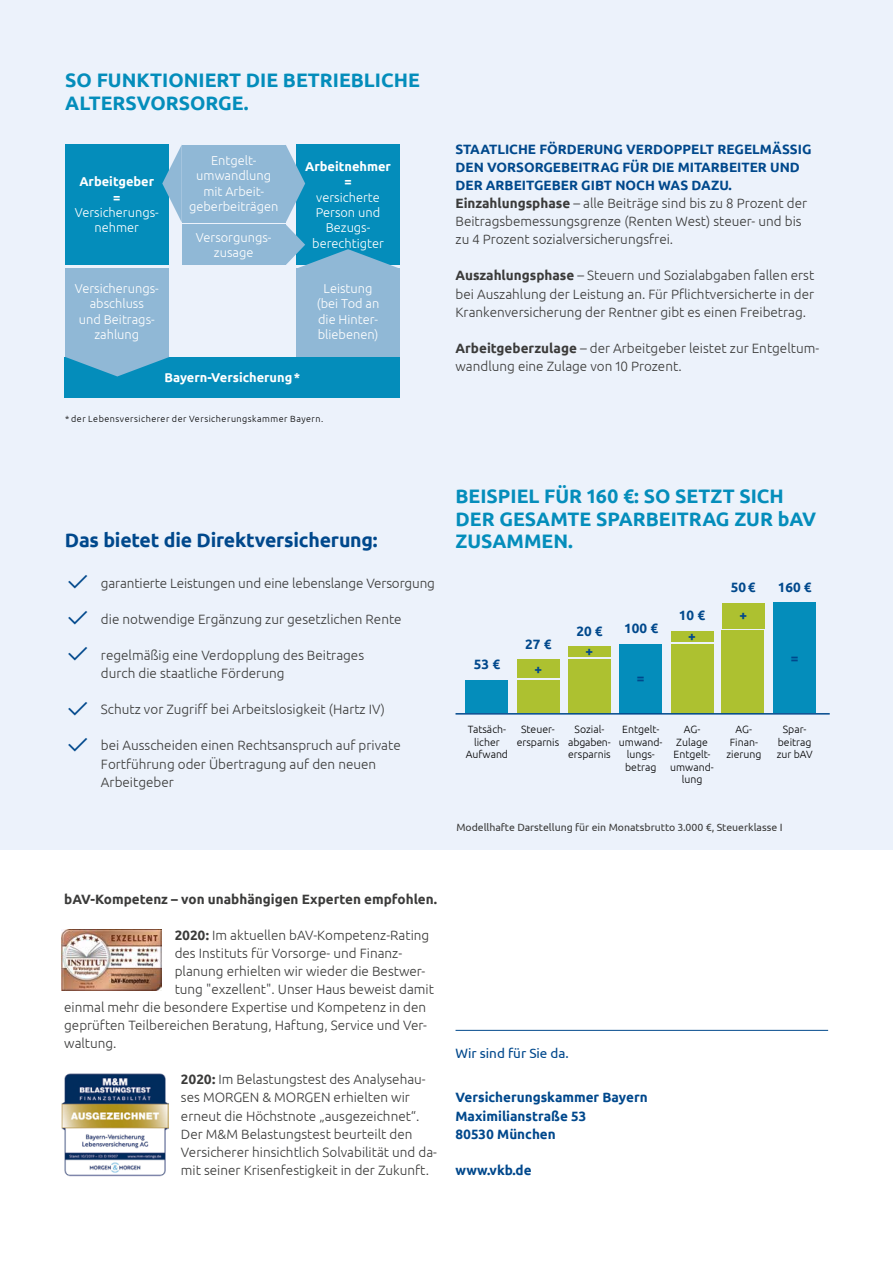
<style>
.page{position:relative;width:893px;height:1263px;background:#fff}
.page>*{position:absolute;margin:0;border:0;box-sizing:border-box;transform-origin:0 0}
.t1{font:700 19.5px/22.5px "Ubuntu";color:#048dbb}
.t2{font:700 19.5px "Ubuntu";letter-spacing:-.01em;color:#00488c}
.t3{font:300 13.5px/18.1px "Ubuntu";color:#3b3b3a}
.t4{font:700 13.5px/18.1px "Ubuntu";color:#00488c}
.t5{font:700 13.5px "Ubuntu";color:#3b3b3a}
.t6{font:13.5px "Ubuntu";color:#00488c}
.t7{font:300 12.9px/15.5px "Ubuntu";color:#fff;text-align:center}
.t8{font:700 12.9px/15.5px "Ubuntu";color:#fff;text-align:center}
.t9{font:300 10.5px/12.6px "Ubuntu";color:#000;text-align:center}
.t10{font:10.5px "Ubuntu";color:#3b3b3a}
.t11{font:300 9px "Ubuntu";letter-spacing:.055em;color:#000}
.s1{font-weight:700;color:#00488c}
.s2{font-weight:700}
.s3{font-family:"vkb iconfont";font-weight:400;font-size:27px;color:#00488c}
</style>
<div class="page">
<div style="left:0;top:0;width:893px;height:849px;background:#ecf2fb"></div>
<div style="left:296px;top:269px;width:104px;height:88px;background:#90b8d6"></div>
<div style="left:182px;top:145px;width:104px;height:78px;background:#90b8d6"></div>
<div style="left:65px;top:145px;width:104px;height:120px;background:#048dbb"></div>
<div style="left:65px;top:357px;width:335px;height:41px;background:#048dbb"></div>
<div style="left:182px;top:224px;width:104px;height:41px;background:#90b8d6"></div>
<svg style="left:162px;top:145px;width:20px;height:77px"></svg>
<svg style="left:66px;top:357px;width:103px;height:19px"></svg>
<div style="left:65px;top:269px;width:104px;height:88px;background:#90b8d6"></div>
<svg style="left:286px;top:145px;width:114px;height:124px;background:#2297c1"></svg>
<div style="left:466px;top:680px;width:42px;height:33px;background:#048dbb"></div>
<div style="left:517px;top:680px;width:42px;height:33px;background:#adc130"></div>
<div style="left:517px;top:659px;width:42px;height:19px;background:#adc130"></div>
<div style="left:568px;top:659px;width:43px;height:54px;background:#adc130"></div>
<div style="left:568px;top:646px;width:43px;height:11px;background:#adc130"></div>
<div style="left:619px;top:644px;width:43px;height:69px;background:#048dbb"></div>
<div style="left:671px;top:644px;width:42px;height:69px;background:#adc130"></div>
<div style="left:671px;top:631px;width:42px;height:11px;background:#adc130"></div>
<div style="left:722px;top:630px;width:42px;height:83px;background:#adc130"></div>
<div style="left:722px;top:603px;width:43px;height:25px;background:#adc130"></div>
<div style="left:773px;top:603px;width:43px;height:110px;background:#048dbb"></div>
<hr style="left:455px;top:713px;width:375px;height:1px;background:#00488c">
<img style="left:61px;top:929px;width:101px;height:62px">
<img style="left:61px;top:1073px;width:107px;height:103px">
<hr style="left:455px;top:1030px;width:373px;height:1px;background:#00488c">
<h1 class="t1" style="left:65px;top:69px;width:356px">SO FUNKTIONIERT DIE BETRIEBLICHE<br>ALTERSVORSORGE.</h1>
<p class="t8" style="left:79px;top:174px;width:76px">Arbeitgeber =</p>
<p class="t7" style="left:75px;top:204px;width:85px">Versicherungs&shy;nehmer</p>
<p class="t7" style="left:75px;top:280px;width:85px">Versicherungs&shy;abschluss<br>und Beitrags&shy;zahlung</p>
<p class="t7" style="left:189px;top:152px;width:91px">Entgelt&shy;umwandlung mit Arbeit&shy;geberbeiträgen</p>
<p class="t7" style="left:196px;top:229px;width:76px">Versorgungs&shy;zusage</p>
<p class="t8" style="left:305px;top:158px;width:87px">Arbeitnehmer =</p>
<p class="t7" style="left:312px;top:189px;width:73px">versicherte<br>Person und<br>Bezugs&shy;berechtigter</p>
<p class="t7" style="left:317px;top:280px;width:64px">Leistung (bei Tod an die Hinter&shy;bliebenen)</p>
<p class="t8" style="left:164px;top:369px;width:137px">Bayern-Versicherung*</p>
<p class="t11" style="left:65px;top:413px;width:260px">* der Lebensversicherer der Versicherungskammer Bayern.</p>
<p class="t3" style="left:455px;top:140px;width:357px"><span class="s1">STAATLICHE FÖRDERUNG VERDOPPELT REGELMÄSSIG DEN VORSORGEBEITRAG FÜR DIE MITARBEITER UND DER ARBEITGEBER GIBT NOCH WAS DAZU.<br></span><span class="s2">Einzahlungsphase</span> – alle Beiträge sind bis zu 8 Prozent der Beitragsbemessungsgrenze (Renten West) steuer- und bis zu 4 Prozent sozialversicherungsfrei.</p>
<p class="t3" style="left:455px;top:266px;width:360px;text-align:justify"><span class="s2">Auszahlungsphase</span> – Steuern und Sozialabgaben fallen erst bei Auszahlung der Leistung an. Für Pflichtversicherte in der Krankenversicherung der Rentner gibt es einen Freibetrag.</p>
<p class="t3" style="left:455px;top:339px;width:365px"><span class="s2">Arbeitgeberzulage</span> – der Arbeitgeber leistet zur Entgeltum&shy;wandlung eine Zulage von 10 Prozent.</p>
<h1 class="t2" style="left:65px;top:528px;width:314px">Das bietet die Direktversicherung:</h1>
<p class="t3" style="left:65px;top:574px;width:372px"><span class="s3">p</span> garantierte Leistungen und eine lebenslange Versorgung</p>
<p class="t3" style="left:65px;top:610px;width:338px"><span class="s3">p</span> die notwendige Ergänzung zur gesetzlichen Rente</p>
<p class="t3" style="left:101px;top:646px;width:265px;text-indent:-36px"><span class="s3">p</span> regelmäßig eine Verdopplung des Beitrages durch die staatliche Förderung</p>
<p class="t3" style="left:65px;top:700px;width:322px"><span class="s3">p</span> Schutz vor Zugriff bei Arbeitslosigkeit (Hartz IV)</p>
<p class="t3" style="left:101px;top:736px;width:301px;text-indent:-36px"><span class="s3">p</span> bei Ausscheiden einen Rechtsanspruch auf private<br>Fortführung oder Übertragung auf den neuen<br>Arbeitgeber</p>
<h1 class="t1" style="left:455px;top:485px;width:362px">BEISPIEL FÜR 160 €: SO SETZT SICH<br>DER GESAMTE SPARBEITRAG ZUR bAV<br>ZUSAMMEN.</h1>
<p class="t4" style="left:474px;top:655px;width:28px">53 €</p>
<p class="t4" style="left:525px;top:634px;width:28px">27 €</p>
<p class="t4" style="left:535px;top:659px;width:9px">+</p>
<p class="t4" style="left:576px;top:621px;width:28px">20 €</p>
<p class="t4" style="left:586px;top:642px;width:9px">+</p>
<p class="t4" style="left:624px;top:619px;width:35px">100 €</p>
<p class="t4" style="left:637px;top:669px;width:9px">=</p>
<p class="t4" style="left:679px;top:606px;width:28px">10 €</p>
<p class="t4" style="left:688px;top:627px;width:9px">+</p>
<p class="t4" style="left:731px;top:578px;width:26px">50€</p>
<p class="t4" style="left:739px;top:606px;width:9px">+</p>
<p class="t4" style="left:778px;top:578px;width:35px">160 €</p>
<p class="t4" style="left:791px;top:648px;width:9px">=</p>
<p class="t9" style="left:466px;top:723px;width:44px">Tatsäch&shy;licher<br>Aufwand</p>
<p class="t9" style="left:517px;top:723px;width:44px">Steuer&shy;ersparnis</p>
<p class="t9" style="left:568px;top:723px;width:44px">Sozial&shy;abgaben&shy;ersparnis</p>
<p class="t9" style="left:619px;top:723px;width:45px">Entgelt&shy;umwand&shy;lungs&shy;betrag</p>
<p class="t9" style="left:670px;top:723px;width:45px">AG-<br>Zulage<br>Entgelt&shy;umwand&shy;lung</p>
<p class="t9" style="left:726px;top:723px;width:36px">AG-<br>Finan&shy;zierung</p>
<p class="t9" style="left:777px;top:723px;width:37px">Spar&shy;beitrag zur bAV</p>
<p class="t10" style="left:456px;top:821px;width:328px">Modellhafte Darstellung für ein Monatsbrutto 3.000 €, Steuerklasse I</p>
<p class="t5" style="left:64px;top:891px;width:374px">bAV-Kompetenz – von unabhängigen Experten empfohlen.</p>
<p class="t3" style="left:175px;top:925px;width:256px"><span class="s2">2020:</span> Im aktuellen bAV-Kompetenz-Rating</p>
<p class="t3" style="left:175px;top:944px;width:229px">des Instituts für Vorsorge- und Finanz-</p>
<p class="t3" style="left:175px;top:962px;width:252px">planung erhielten wir wieder die Bestwer-</p>
<p class="t3" style="left:175px;top:980px;width:261px">tung "exzellent". Unser Haus beweist damit</p>
<p class="t3" style="left:64px;top:998px;width:363px">einmal mehr die besondere Expertise und Kompetenz in den</p>
<p class="t3" style="left:64px;top:1016px;width:364px">geprüften Teilbereichen Beratung, Haftung, Service und Ver-</p>
<p class="t3" style="left:64px;top:1034px;width:54px">waltung.</p>
<p class="t3" style="left:181px;top:1070px;width:258px"><span class="s2">2020:</span> Im Belastungstest des Analysehau&shy;ses MORGEN &amp; MORGEN erhielten wir erneut die Höchstnote „ausgezeichnet“.<br>Der M&amp;M Belastungstest beurteilt den Versicherer hinsichtlich Solvabilität und da&shy;mit seiner Krisenfestigkeit in der Zukunft.</p>
<p class="t6" style="left:455px;top:1045px;width:115px">Wir sind für Sie da.</p>
<p class="t4" style="left:455px;top:1088px;width:194px">Versicherungskammer Bayern<br>Maximilianstraße 53<br>80530 München</p>
<p class="t4" style="left:455px;top:1161px;width:78px">www.vkb.de</p>
</div>
